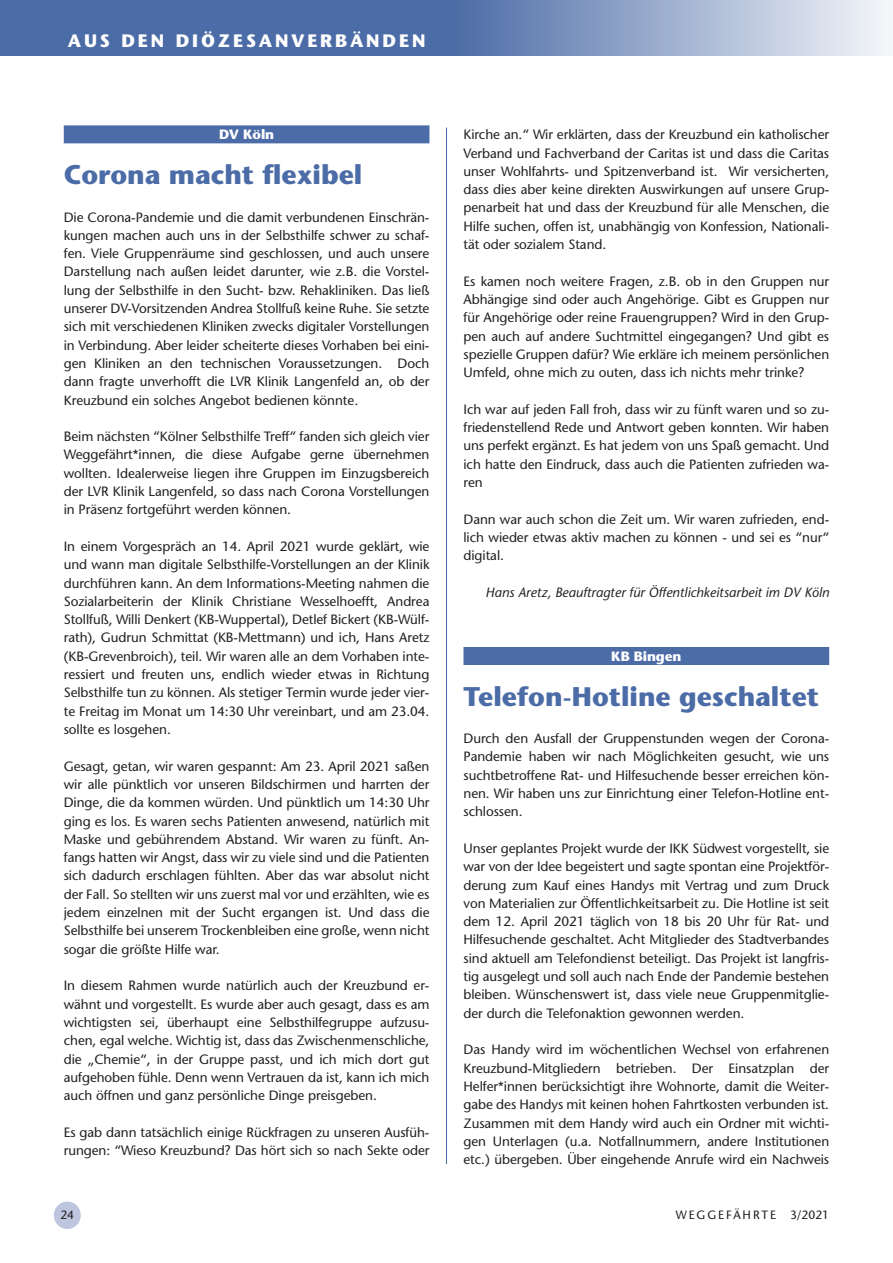
<style>
.page{position:relative;width:893px;height:1263px;background:#fff}
.page>*{position:absolute;margin:0;border:0;box-sizing:border-box;transform-origin:0 0}
.DV_Headline{font:700 27px "ITC Stone Sans Pro";color:#4c6ca7}
.t1{font:700 18px "ITC Stone Sans Pro";letter-spacing:.16em;color:#fff}
._04_Grundschrift_ohn{font:500 13.5px/18.3px "Stone Sans Std";letter-spacing:-.005em;color:#231f20;text-align:justify}
._06_Quelle{font:italic 500 13.5px "Stone Sans Std";color:#231f20}
.DV{font:700 13.5px "ITC Stone Sans Pro";letter-spacing:-.005em;color:#fff}
.t2{font:500 12px "Stone Sans Std";letter-spacing:.16em;color:#231f20}
</style>
<div class="page">
<div style="left:54px;top:1201px;width:27px;height:28px;background:#bdc5df;border-radius:50%"></div>
<svg style="left:0;top:0;width:889px;height:56px;background:#758dbb"></svg>
<hr style="left:446px;top:128px;width:1px;height:1036px;background:#4c6ca7">
<div style="left:463px;top:647px;width:366px;height:18px;background:#4c6ca7"></div>
<div style="left:64px;top:125px;width:365px;height:18px;background:#4c6ca7"></div>
<h2 class="t1" style="left:68px;top:30px;width:359px">AUS DEN DIÖZESANVERBÄNDEN</h2>
<p class="DV" style="left:219px;top:126px;width:57px">DV Köln</p>
<p class="DV_Headline" style="left:64px;top:159px;width:300px">Corona macht flexibel</p>
<p class="_04_Grundschrift_ohn" style="left:64px;top:208px;width:367px">Die Corona-Pandemie und die damit verbundenen Einschrän&shy;kungen machen auch uns in der Selbsthilfe schwer zu schaf&shy;fen. Viele Gruppenräume sind geschlossen, und auch unsere Darstellung nach außen leidet darunter, wie z.B. die Vorstel&shy;lung der Selbsthilfe in den Sucht- bzw. Rehakliniken. Das ließ unserer DV-Vorsitzenden Andrea Stollfuß keine Ruhe. Sie setzte sich mit verschiedenen Kliniken zwecks digitaler Vorstellungen in Verbindung. Aber leider scheiterte dieses Vorhaben bei eini&shy;gen Kliniken an den technischen Voraussetzungen. Doch dann fragte unverhofft die LVR Klinik Langenfeld an, ob der Kreuzbund ein solches Angebot bedienen könnte.</p>
<p class="_04_Grundschrift_ohn" style="left:64px;top:427px;width:367px">Beim nächsten “Kölner Selbsthilfe Treff“ fanden sich gleich vier Weggefährt*innen, die diese Aufgabe gerne übernehmen wollten. Idealerweise liegen ihre Gruppen im Einzugsbereich der LVR Klinik Langenfeld, so dass nach Corona Vorstellungen in Präsenz fortgeführt werden können.</p>
<p class="_04_Grundschrift_ohn" style="left:64px;top:537px;width:367px">In einem Vorgespräch an 14. April 2021 wurde geklärt, wie und wann man digitale Selbsthilfe-Vorstellungen an der Klinik durchführen kann. An dem Informations-Meeting nahmen die Sozialarbeiterin der Klinik Christiane Wesselhoefft, Andrea Stollfuß, Willi Denkert (KB-Wuppertal), Detlef Bickert (KB-Wülf&shy;rath), Gudrun Schmittat (KB-Mettmann) und ich, Hans Aretz (KB-Grevenbroich), teil. Wir waren alle an dem Vorhaben inte&shy;ressiert und freuten uns, endlich wieder etwas in Richtung Selbsthilfe tun zu können. Als stetiger Termin wurde jeder vier&shy;te Freitag im Monat um 14:30 Uhr vereinbart, und am 23.04. sollte es losgehen.</p>
<p class="_04_Grundschrift_ohn" style="left:64px;top:757px;width:367px">Gesagt, getan, wir waren gespannt: Am 23. April 2021 saßen wir alle pünktlich vor unseren Bildschirmen und harrten der Dinge, die da kommen würden. Und pünktlich um 14:30 Uhr ging es los. Es waren sechs Patienten anwesend, natürlich mit Maske und gebührendem Abstand. Wir waren zu fünft. An&shy;fangs hatten wir Angst, dass wir zu viele sind und die Patienten sich dadurch erschlagen fühlten. Aber das war absolut nicht der Fall. So stellten wir uns zuerst mal vor und erzählten, wie es jedem einzelnen mit der Sucht ergangen ist. Und dass die Selbsthilfe bei unserem Trockenbleiben eine große, wenn nicht sogar die größte Hilfe war.</p>
<p class="_04_Grundschrift_ohn" style="left:64px;top:976px;width:367px">In diesem Rahmen wurde natürlich auch der Kreuzbund er&shy;wähnt und vorgestellt. Es wurde aber auch gesagt, dass es am wichtigsten sei, überhaupt eine Selbsthilfegruppe aufzusu&shy;chen, egal welche. Wichtig ist, dass das Zwischenmenschliche, die „Chemie“, in der Gruppe passt, und ich mich dort gut aufgehoben fühle. Denn wenn Vertrauen da ist, kann ich mich auch öffnen und ganz persönliche Dinge preisgeben.</p>
<p class="_04_Grundschrift_ohn" style="left:64px;top:1123px;width:367px">Es gab dann tatsächlich einige Rückfragen zu unseren Ausfüh&shy;rungen: “Wieso Kreuzbund? Das hört sich so nach Sekte oder</p>
<p class="_04_Grundschrift_ohn" style="left:463px;top:125px;width:367px">Kirche an.“ Wir erklärten, dass der Kreuzbund ein katholischer Verband und Fachverband der Caritas ist und dass die Caritas unser Wohlfahrts- und Spitzenverband ist. Wir versicherten, dass dies aber keine direkten Auswirkungen auf unsere Grup&shy;penarbeit hat und dass der Kreuzbund für alle Menschen, die Hilfe suchen, offen ist, unabhängig von Konfession, Nationali&shy;tät oder sozialem Stand.</p>
<p class="_04_Grundschrift_ohn" style="left:463px;top:272px;width:367px">Es kamen noch weitere Fragen, z.B. ob in den Gruppen nur Abhängige sind oder auch Angehörige. Gibt es Gruppen nur für Angehörige oder reine Frauengruppen? Wird in den Grup&shy;pen auch auf andere Suchtmittel eingegangen? Und gibt es spezielle Gruppen dafür? Wie erkläre ich meinem persönlichen Umfeld, ohne mich zu outen, dass ich nichts mehr trinke?</p>
<p class="_04_Grundschrift_ohn" style="left:463px;top:400px;width:367px">Ich war auf jeden Fall froh, dass wir zu fünft waren und so zu&shy;friedenstellend Rede und Antwort geben konnten. Wir haben uns perfekt ergänzt. Es hat jedem von uns Spaß gemacht. Und ich hatte den Eindruck, dass auch die Patienten zufrieden wa&shy;ren</p>
<p class="_04_Grundschrift_ohn" style="left:463px;top:510px;width:367px">Dann war auch schon die Zeit um. Wir waren zufrieden, end&shy;lich wieder etwas aktiv machen zu können - und sei es “nur“ digital.</p>
<p class="_06_Quelle" style="left:485px;top:584px;width:345px">Hans Aretz, Beauftragter für Öffentlichkeitsarbeit im DV Köln</p>
<p class="DV" style="left:611px;top:648px;width:72px">KB Bingen</p>
<p class="DV_Headline" style="left:463px;top:680px;width:357px">Telefon-Hotline geschaltet</p>
<p class="_04_Grundschrift_ohn" style="left:463px;top:729px;width:367px">Durch den Ausfall der Gruppenstunden wegen der Corona-Pandemie haben wir nach Möglichkeiten gesucht, wie uns suchtbetroffene Rat- und Hilfesuchende besser erreichen kön&shy;nen. Wir haben uns zur Einrichtung einer Telefon-Hotline ent&shy;schlossen.</p>
<p class="_04_Grundschrift_ohn" style="left:463px;top:839px;width:367px">Unser geplantes Projekt wurde der IKK Südwest vorgestellt, sie war von der Idee begeistert und sagte spontan eine Projektför&shy;derung zum Kauf eines Handys mit Vertrag und zum Druck von Materialien zur Öffentlichkeitsarbeit zu. Die Hotline ist seit dem 12. April 2021 täglich von 18 bis 20 Uhr für Rat- und Hilfesuchende geschaltet. Acht Mitglieder des Stadtverbandes sind aktuell am Telefondienst beteiligt. Das Projekt ist langfris&shy;tig ausgelegt und soll auch nach Ende der Pandemie bestehen bleiben. Wünschenswert ist, dass viele neue Gruppenmitglie&shy;der durch die Telefonaktion gewonnen werden.</p>
<p class="_04_Grundschrift_ohn" style="left:463px;top:1040px;width:367px">Das Handy wird im wöchentlichen Wechsel von erfahrenen Kreuzbund-Mitgliedern betrieben. Der Einsatzplan der Helfer*innen berücksichtigt ihre Wohnorte, damit die Weiter&shy;gabe des Handys mit keinen hohen Fahrtkosten verbunden ist.<br>Zusammen mit dem Handy wird auch ein Ordner mit wichti&shy;gen Unterlagen (u.a. Notfallnummern, andere Institutionen etc.) übergeben. Über eingehende Anrufe wird ein Nachweis</p>
<p class="t2" style="left:60px;top:1207px;width:15px">24</p>
<p class="t2" style="left:676px;top:1207px;width:155px">WEGGEFÄHRTE 3/2021</p>
</div>
